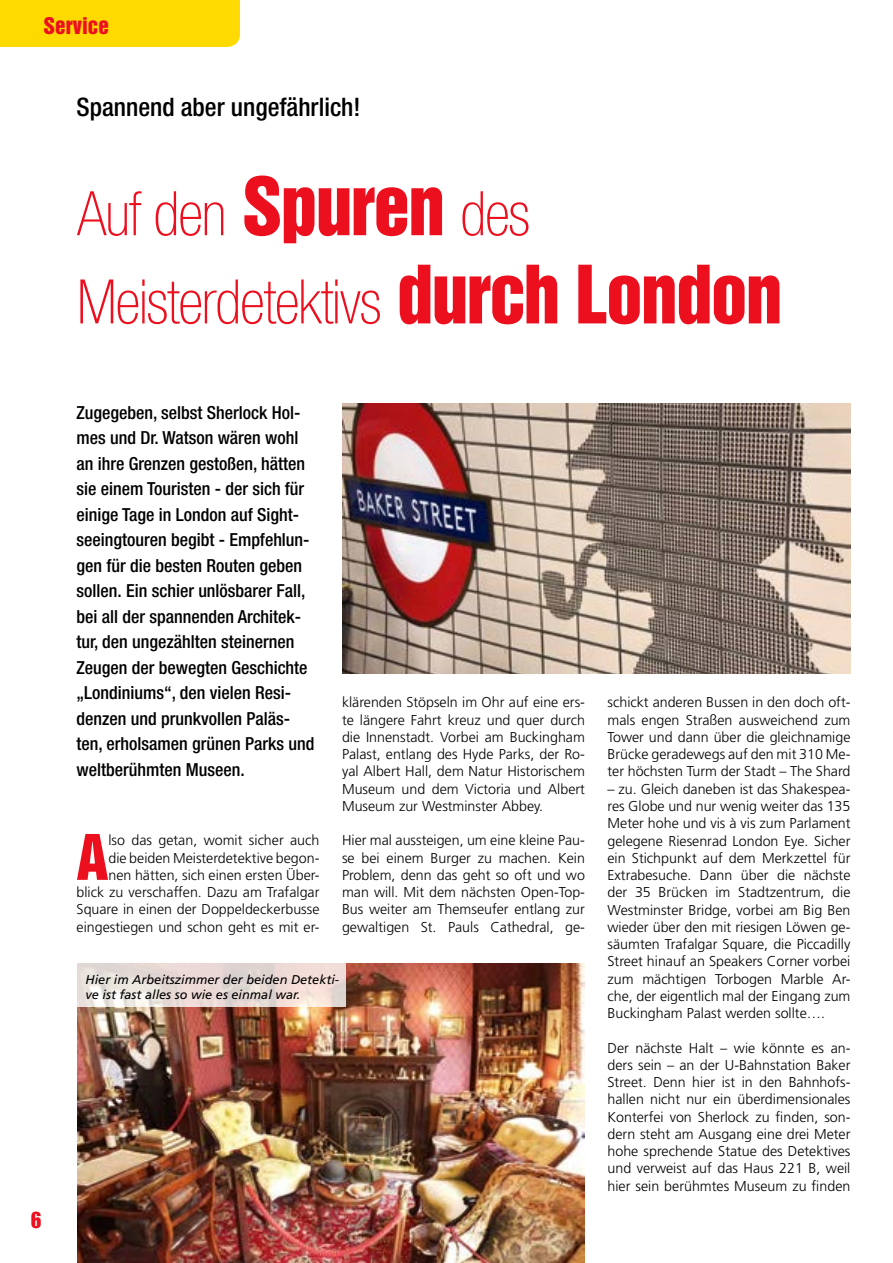
<style>
.page{position:relative;width:893px;height:1263px;background:#fff}
.page>*{position:absolute;margin:0;border:0;box-sizing:border-box;transform-origin:0 0}
.t1{font:100 condensed 61.5px/88.2px "Helvetica Neue LT Std";letter-spacing:-.02em;color:#ec101f}
.t2{font:57.45px "Helvetica Inserat LT Std";color:#ec101f}
.t3{font:500 condensed 25.5px "Helvetica Neue LT Std";color:#000}
.t4{font:22.5px "Impact LT Std";color:#ec101f}
.t5{font:21px "Helvetica Inserat LT Std";letter-spacing:-.005em;color:#ec101f}
.t6{font:500 condensed 18px/25.5px "Helvetica Neue LT Std";color:#000}
.t7{font:300 14.25px/17.2px "Frutiger LT Std";color:#000;text-align:justify}
.t8{font:italic 12.75px/15.3px "Frutiger LT Std";color:#000}
.s1{font-family:"Helvetica Inserat LT Std";font-weight:400;font-stretch:normal;font-size:73.5px}
</style>
<div class="page">
<div style="left:0;top:0;width:240px;height:47px;background:#ffda00"></div>
<img style="left:77px;top:964px;width:508px;height:299px">
<img style="left:342px;top:404px;width:508px;height:269px">
<svg style="left:77px;top:963px;width:269px;height:43px;background:#e9dcd8"></svg>
<h3 class="t5" style="left:44px;top:13px;width:67px">Service</h3>
<h3 class="t5" style="left:44px;top:17px;width:66px">Service</h3>
<h3 class="t3" style="left:77px;top:92px;width:285px">Spannend aber ungefährlich!</h3>
<h1 class="t1" style="left:77px;top:169px;width:707px">Auf den <span class="s1">Spuren</span> des<br>Meisterdetektivs <span class="s1">durch London</span></h1>
<h3 class="t4" style="left:31px;top:1207px;width:12px">6</h3>
<p class="t6" style="left:77px;top:399px;width:239px">Zugegeben, selbst Sherlock Hol&shy;mes und Dr. Watson wären wohl an ihre Grenzen gestoßen, hätten sie einem Touristen - der sich für einige Tage in London auf Sight&shy;seeingtouren begibt - Empfehlun&shy;gen für die besten Routen geben sollen. Ein schier unlösbarer Fall, bei all der spannenden Architek&shy;tur, den ungezählten steinernen<br>Zeugen der bewegten Geschichte „Londiniums“, den vielen Resi&shy;denzen und prunkvollen Paläs&shy;ten, erholsamen grünen Parks und weltberühmten Museen.</p>
<h2 class="t2" style="left:77px;top:823px;width:33px">A</h2>
<p class="t7" style="left:77px;top:832px;width:244px;text-align:right">lso das getan, womit sicher auch<br>die beiden Meisterdetektive begon-<br>nen hätten, sich einen ersten Über-<br>blick zu verschaffen. Dazu am Trafalgar Square in einen der Doppeldeckerbusse eingestiegen und schon geht es mit er-</p>
<p class="t7" style="left:342px;top:694px;width:244px">klärenden Stöpseln im Ohr auf eine ers&shy;te längere Fahrt kreuz und quer durch die Innenstadt. Vorbei am Buckingham Palast, entlang des Hyde Parks, der Ro&shy;yal Albert Hall, dem Natur Historischem Museum und dem Victoria und Albert Museum zur Westminster Abbey.</p>
<p class="t7" style="left:342px;top:832px;width:244px">Hier mal aussteigen, um eine kleine Pau&shy;se bei einem Burger zu machen. Kein Problem, denn das geht so oft und wo man will. Mit dem nächsten Open-Top-Bus weiter am Themseufer entlang zur gewaltigen St. Pauls Cathedral, ge-</p>
<p class="t8" style="left:86px;top:972px;width:255px">Hier im Arbeitszimmer der beiden Detekti&shy;ve ist fast alles so wie es einmal war.</p>
<p class="t7" style="left:607px;top:694px;width:244px">schickt anderen Bussen in den doch oft&shy;mals engen Straßen ausweichend zum Tower und dann über die gleichnamige Brücke geradewegs auf den mit 310 Me&shy;ter höchsten Turm der Stadt – The Shard</p>
<p class="t7" style="left:607px;top:780px;width:244px">– zu. Gleich daneben ist das Shakespea&shy;res Globe und nur wenig weiter das 135<br>Meter hohe und vis à vis zum Parlament gelegene Riesenrad London Eye. Sicher ein Stichpunkt auf dem Merkzettel für Extrabesuche. Dann über die nächste der 35 Brücken im Stadtzentrum, die Westminster Bridge, vorbei am Big Ben wieder über den mit riesigen Löwen ge&shy;säumten Trafalgar Square, die Piccadilly Street hinauf an Speakers Corner vorbei zum mächtigen Torbogen Marble Ar&shy;che, der eigentlich mal der Eingang zum Buckingham Palast werden sollte….</p>
<p class="t7" style="left:607px;top:1039px;width:244px">Der nächste Halt – wie könnte es an&shy;ders sein – an der U-Bahnstation Baker Street. Denn hier ist in den Bahnhofs&shy;hallen nicht nur ein überdimensionales Konterfei von Sherlock zu finden, son&shy;dern steht am Ausgang eine drei Meter hohe sprechende Statue des Detektives und verweist auf das Haus 221 B, weil hier sein berühmtes Museum zu finden</p>
</div>
